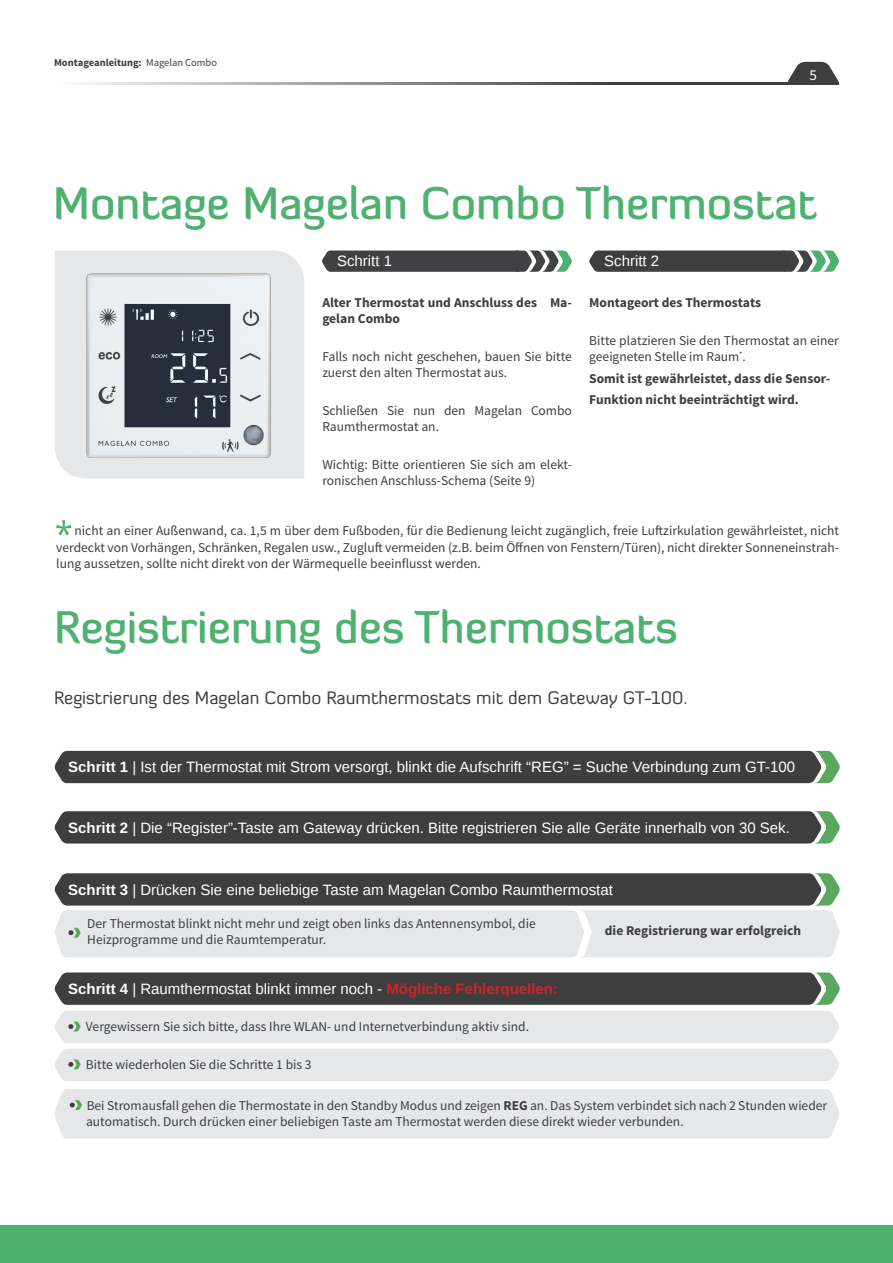
<style>
.page{position:relative;width:893px;height:1263px;background:#fff}
.page>*{position:absolute;margin:0;border:0;box-sizing:border-box;transform-origin:0 0}
.t1{font:500 45px "Diavlo";color:#4eb170}
.Stand_First{font:18px "Diavlo";color:#3e3e3f}
.Body_Text__Regular{font:15px "Liberation Sans";color:#fff}
.t2{font:15px "Source Sans Pro";color:#fff}
.Body_Text__Regular-2{font:13.5px/16.2px "Source Sans Pro";color:#3e3e3f}
.Body_Text__Regular-3{font:700 13.5px/16.2px "Source Sans Pro";color:#3e3e3f}
.t3{font:700 10.5px "Source Sans Pro";color:#3e3e3f}
.s1{font-weight:400}
.s2{font-weight:700}
.s3{font-weight:700;color:#d1232a}
</style>
<div class="page">
<svg style="left:787px;top:62px;width:52px;height:20px"></svg>
<svg style="left:82px;top:82px;width:757px;height:3px;background:#7d7e80"></svg>
<div style="left:0;top:1225px;width:893px;height:38px;background:#4eb170"></div>
<svg style="left:55px;top:251px;width:249px;height:228px;background:#e7e8ea"></svg>
<img style="left:55px;top:266px;width:249px;height:196px">
<svg style="left:322px;top:251px;width:250px;height:21px;background:#515453"></svg>
<svg style="left:589px;top:251px;width:250px;height:21px;background:#4f5652"></svg>
<div style="left:55px;top:751px;width:785px;height:32px;background:#3e3e3f"></div>
<div style="left:55px;top:811px;width:785px;height:32px;background:#3e3e3f"></div>
<div style="left:55px;top:1011px;width:784px;height:32px;background:#e6e7e9"></div>
<div style="left:55px;top:1049px;width:784px;height:32px;background:#e6e7e9"></div>
<svg style="left:55px;top:972px;width:785px;height:33px;background:#454746"></svg>
<svg style="left:55px;top:873px;width:785px;height:84px;background:#a8a9aa"></svg>
<svg style="left:56px;top:520px;width:15px;height:15px"></svg>
<div style="left:55px;top:1089px;width:784px;height:50px;background:#e6e7e9"></div>
<p class="t3" style="left:54px;top:56px;width:165px">Montageanleitung: <span class="s1">Magelan Combo</span></p>
<p class="t2" style="left:809px;top:65px;width:9px">5</p>
<p class="t1" style="left:53px;top:175px;width:765px">Montage Magelan Combo Thermostat</p>
<p class="Body_Text__Regular" style="left:337px;top:252px;width:57px">Schritt 1</p>
<p class="Body_Text__Regular-3" style="left:322px;top:295px;width:251px">Alter Thermostat und Anschluss des Ma&shy;gelan Combo</p>
<p class="Body_Text__Regular-2" style="left:322px;top:349px;width:251px">Falls noch nicht geschehen, bauen Sie bitte zuerst den alten Thermostat aus.</p>
<p class="Body_Text__Regular-2" style="left:322px;top:403px;width:251px">Schließen Sie nun den Magelan Combo<br>Raumthermostat an.</p>
<p class="Body_Text__Regular-2" style="left:322px;top:457px;width:251px">Wichtig: Bitte orientieren Sie sich am elekt&shy;ronischen Anschluss-Schema (Seite 9)</p>
<p class="Body_Text__Regular" style="left:604px;top:252px;width:57px">Schritt 2</p>
<p class="Body_Text__Regular-3" style="left:589px;top:295px;width:173px">Montageort des Thermostats</p>
<p class="Body_Text__Regular-2" style="left:589px;top:333px;width:251px">Bitte platzieren Sie den Thermostat an einer geeigneten Stelle im Raum<sup>*</sup>.</p>
<p class="Body_Text__Regular-3" style="left:589px;top:371px;width:242px">Somit ist gewährleistet, dass die Sensor-</p>
<p class="Body_Text__Regular-3" style="left:589px;top:392px;width:211px">Funktion nicht beeinträchtigt wird.</p>
<p class="Body_Text__Regular-2" style="left:56px;top:523px;width:784px;text-align:justify;text-indent:18px">nicht an einer Außenwand, ca. 1,5 m über dem Fußboden, für die Bedienung leicht zugänglich, freie Luftzirkulation gewährleistet, nicht verdeckt von Vorhängen, Schränken, Regalen usw., Zugluft vermeiden (z.B. beim Öffnen von Fenstern/Türen), nicht direkter Sonneneinstrah&shy;lung aussetzen, sollte nicht direkt von der Wärmequelle beeinflusst werden.</p>
<p class="t1" style="left:54px;top:599px;width:625px">Registrierung des Thermostats</p>
<p class="Stand_First" style="left:54px;top:686px;width:633px">Registrierung des Magelan Combo Raumthermostats mit dem Gateway GT-100.</p>
<p class="Body_Text__Regular" style="left:68px;top:759px;width:728px"><span class="s2">Schritt 1</span> | Ist der Thermostat mit Strom versorgt, blinkt die Aufschrift “REG” = Suche Verbindung zum GT-100</p>
<p class="Body_Text__Regular" style="left:68px;top:819px;width:723px"><span class="s2">Schritt 2</span> | Die “Register”-Taste am Gateway drücken. Bitte registrieren Sie alle Geräte innerhalb von 30 Sek.</p>
<p class="Body_Text__Regular" style="left:68px;top:881px;width:546px"><span class="s2">Schritt 3</span> | Drücken Sie eine beliebige Taste am Magelan Combo Raumthermostat</p>
<p class="Body_Text__Regular-2" style="left:87px;top:915px;width:450px">Der Thermostat blinkt nicht mehr und zeigt oben links das Antennensymbol, die<br>Heizprogramme und die Raumtemperatur.</p>
<p class="Body_Text__Regular-3" style="left:605px;top:923px;width:198px">die Registrierung war erfolgreich</p>
<p class="Body_Text__Regular" style="left:68px;top:980px;width:491px"><span class="s2">Schritt 4</span> | Raumthermostat blinkt immer noch - <span class="s3">Mögliche Fehlerquellen:</span></p>
<p class="Body_Text__Regular-2" style="left:86px;top:1019px;width:445px">Vergewissern Sie sich bitte, dass Ihre WLAN- und Internetverbindung aktiv sind.</p>
<p class="Body_Text__Regular-2" style="left:86px;top:1057px;width:227px">Bitte wiederholen Sie die Schritte 1 bis 3</p>
<p class="Body_Text__Regular-2" style="left:87px;top:1097px;width:742px">Bei Stromausfall gehen die Thermostate in den Standby Modus und zeigen <span class="s2">REG</span> an. Das System verbindet sich nach 2 Stunden wieder</p>
<p class="Body_Text__Regular-2" style="left:86px;top:1114px;width:599px">automatisch. Durch drücken einer beliebigen Taste am Thermostat werden diese direkt wieder verbunden.</p>
</div>
